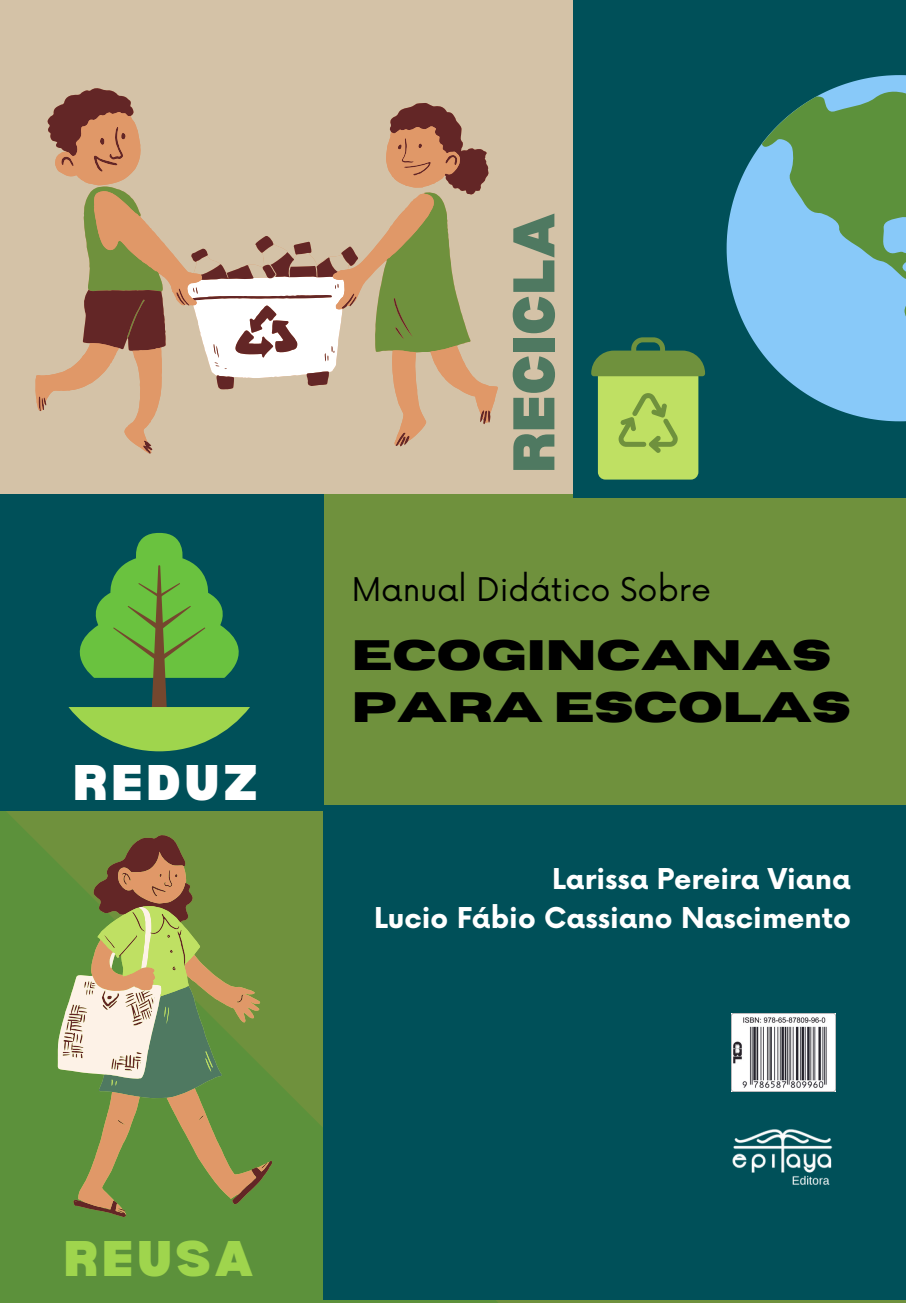
<style>
.page{position:relative;width:906px;height:1304px;background:#fff}
.page>*{position:absolute;margin:0;border:0;box-sizing:border-box;transform-origin:0 0}
.t1{font:900 57.4px "Bernoru";color:#4f7961}
.t2{font:900 49px "Bernoru";letter-spacing:.075em;color:#9fd54d}
.t3{font:900 49px "Bernoru";letter-spacing:.075em;color:#fff}
.t4{font:700 42.4px "Horizon";color:#000}
.t5{font:31.8px "Now";color:#000}
.t6{font:700 28px "Now";color:#fff}
</style>
<div class="page">
<div style="left:0;top:0;width:905px;height:1302px;background:#6f913d"></div>
<div style="left:0;top:0;width:905px;height:494px;background:#d4c2a7"></div>
<svg style="left:0;top:810px;width:498px;height:492px;fill:#5c913b"></svg>
<div style="left:323px;top:805px;width:582px;height:494px;background:#005059"></div>
<img style="left:732px;top:1129px;width:101px;height:56px">
<svg style="left:53px;top:88px;width:394px;height:24px"></svg>
<svg style="left:35px;top:112px;width:463px;height:341px"></svg>
<svg style="left:63px;top:835px;width:209px;height:382px"></svg>
<svg style="left:78px;top:851px;width:191px;height:363px"></svg>
<svg style="left:58px;top:906px;width:164px;height:192px;background:#9cac74"></svg>
<div style="left:573px;top:0;width:332px;height:497px;background:#005059"></div>
<svg style="left:591px;top:337px;width:114px;height:142px"></svg>
<svg style="left:726px;top:75px;width:179px;height:346px"></svg>
<svg style="left:762px;top:90px;width:143px;height:324px;background:#6eacaf"></svg>
<div style="left:0;top:494px;width:323px;height:316px;background:#005059"></div>
<svg style="left:68px;top:533px;width:182px;height:218px"></svg>
<img style="left:732px;top:1013px;width:103px;height:78px">
<p class="t3" style="left:73px;top:754px;width:186px">REDUZ</p>
<p class="t1" style="left:501px;top:472px;width:261px;rotate:-90deg">RECICLA</p>
<p class="t5" style="left:352px;top:572px;width:361px">Manual Didático Sobre</p>
<p class="t4" style="left:352px;top:634px;width:481px">ECOGINCANAS</p>
<p class="t4" style="left:352px;top:686px;width:501px">PARA ESCOLAS</p>
<p class="t6" style="left:552px;top:863px;width:300px">Larissa Pereira Viana</p>
<p class="t6" style="left:374px;top:902px;width:478px">Lucio Fábio Cassiano Nascimento</p>
<p class="t2" style="left:64px;top:1230px;width:191px">REUSA</p>
</div>
